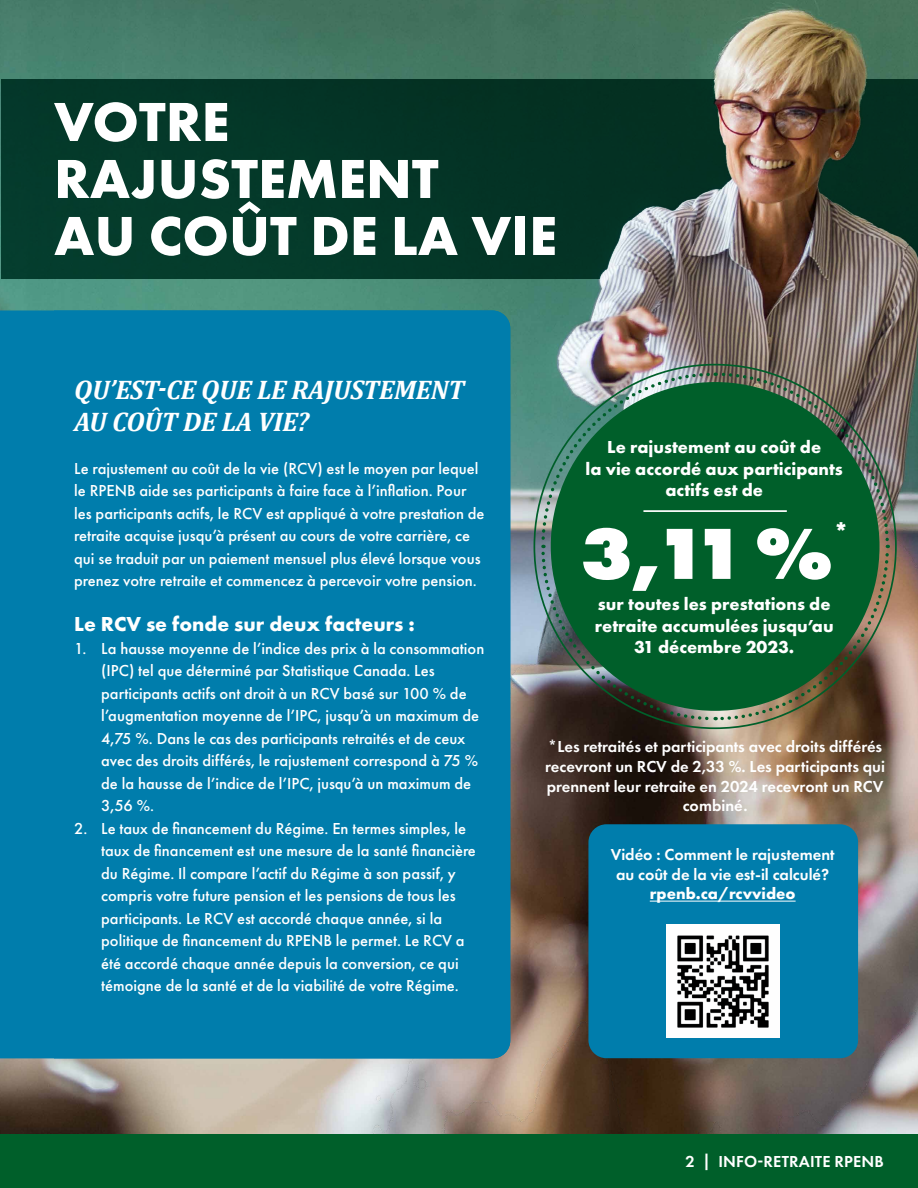
<style>
.page{position:relative;width:918px;height:1188px;background:#fff}
.page>*{position:absolute;margin:0;border:0;box-sizing:border-box;transform-origin:0 0}
.t1{font:800 75px "Futura PT";color:#fff}
.t2{font:700 57px/57px "Futura PT";color:#fff}
.t3{font:italic 700 27px/32.4px "Cambria";letter-spacing:-.01em;color:#fff}
.t4{font:800 24.6px "Futura PT";color:#fff}
.t5{font:700 21px "Futura PT";color:#fff}
.t6{font:700 18px/21.6px "Futura PT";color:#fff;text-align:center}
.t7{font:500 16.5px/22.5px "Futura PT";color:#fff}
.t8{font:600 16.5px/19.8px "Futura PT";color:#fff;text-align:center}
.t9{font:700 16.5px "Futura PT";color:#fff}
</style>
<div class="page">
<img style="left:0;top:0;width:918px;height:1135px">
<svg style="left:1px;top:79px;width:917px;height:199px;background:#1e4133"></svg>
<div style="left:0;top:1135px;width:918px;height:53px;background:#005f2a"></div>
<div style="left:0;top:310px;width:54px;height:748px;background:#007dac"></div>
<div style="left:54px;top:310px;width:456px;height:748px;background:#007dac"></div>
<img style="left:540px;top:371px;width:351px;height:351px">
<div style="left:551px;top:382px;width:329px;height:329px;background:#005f2a;border-radius:50%"></div>
<hr style="left:643px;top:510px;width:144px;height:2px;background:#fff">
<div style="left:588px;top:824px;width:270px;height:234px;background:#007dac;border-radius:18px"></div>
<hr style="left:650px;top:901px;width:146px;height:1px;background:#fff">
<img style="left:667px;top:925px;width:113px;height:112px">
<h2 class="t2" style="left:54px;top:92px;width:505px">VOTRE<br>RAJUSTEMENT<br>AU COÛT DE LA VIE</h2>
<h3 class="t3" style="left:74px;top:373px;width:392px">QU’EST-CE QUE LE RAJUSTEMENT<br>AU COÛT DE LA VIE?</h3>
<p class="t7" style="left:74px;top:457px;width:412px">Le rajustement au coût de la vie (RCV) est le moyen par lequel le RPENB aide ses participants à faire face à l’inflation. Pour les participants actifs, le RCV est appliqué à votre prestation de retraite acquise jusqu’à présent au cours de votre carrière, ce qui se traduit par un paiement mensuel plus élevé lorsque vous prenez votre retraite et commencez à percevoir votre pension.</p>
<p class="t5" style="left:74px;top:610px;width:342px">Le RCV se fonde sur deux facteurs :</p>
<p class="t7" style="left:101px;top:637px;width:385px;text-indent:-27px">1. La hausse moyenne de l’indice des prix à la consommation (IPC) tel que déterminé par Statistique Canada. Les participants actifs ont droit à un RCV basé sur 100 % de l’augmentation moyenne de l’IPC, jusqu’à un maximum de 4,75 %. Dans le cas des participants retraités et de ceux avec des droits différés, le rajustement correspond à 75 % de la hausse de l’indice de l’IPC, jusqu’à un maximum de 3,56 %.</p>
<p class="t7" style="left:101px;top:817px;width:376px;text-indent:-27px">2. Le taux de financement du Régime. En termes simples, le taux de financement est une mesure de la santé financière du Régime. Il compare l’actif du Régime à son passif, y compris votre future pension et les pensions de tous les participants. Le RCV est accordé chaque année, si la politique de financement du RPENB le permet. Le RCV a été accordé chaque année depuis la conversion, ce qui témoigne de la santé et de la viabilité de votre Régime.</p>
<p class="t6" style="left:586px;top:436px;width:259px">Le rajustement au coût de<br>la vie accordé aux participants actifs est de</p>
<h1 class="t1" style="left:580px;top:506px;width:254px">3,11 %</h1>
<h3 class="t4" style="left:833px;top:516px;width:19px">*</h3>
<p class="t6" style="left:595px;top:593px;width:240px">sur toutes les prestations de retraite accumulées jusqu’au<br>31 décembre 2023.</p>
<p class="t8" style="left:545px;top:736px;width:341px">*Les retraités et participants avec droits différés recevront un RCV de 2,33 %. Les participants qui prennent leur retraite en 2024 recevront un RCV combiné.</p>
<p class="t8" style="left:611px;top:844px;width:225px">Vidéo : Comment le rajustement au coût de la vie est-il calculé?</p>
<p class="t9" style="left:650px;top:883px;width:147px">rpenb.ca/rcvvideo</p>
<p class="t8" style="left:685px;top:1152px;width:200px">2 | INFO-RETRAITE RPENB</p>
</div>
